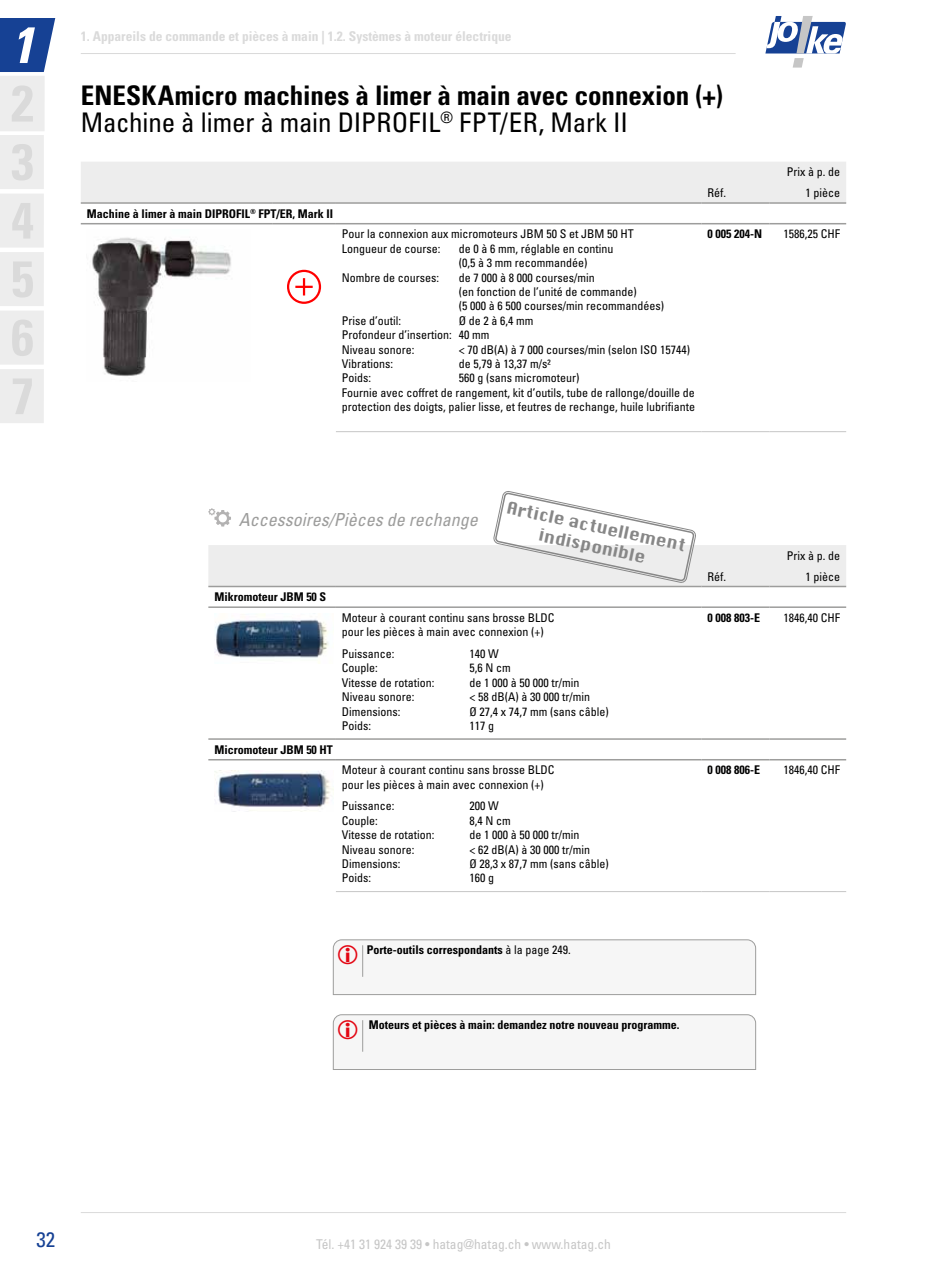
<style>
.page{position:relative;width:927px;height:1276px;background:#fff}
.page>*{position:absolute;margin:0;border:0;box-sizing:border-box;transform-origin:0 0}
.t1{font:italic 700 condensed 51px "Univers LT Pro";color:#fff}
.t2{font:700 condensed 27px/27.6px "Univers LT Pro";color:#000}
.t3{font:condensed 21px "Univers LT Pro";color:#164194}
.t4{font:italic condensed 18px "Univers LT Pro";color:#9d9d9c}
.t5{font:16.5px/19.8px "Krungthep";color:#878787;text-align:center}
.t6{font:700 condensed 13.5px "Univers LT Pro";color:#dadada}
.t7{font:condensed 13.5px "Univers LT Pro";color:#c6c6c6}
.t8{font:condensed 12px/14.4px "Univers LT Pro";color:#000}
.t9{font:700 condensed 12px "Univers LT Pro";color:#000}
.s1{font-weight:400}
</style>
<div class="page">
<hr style="left:81px;top:1212px;width:765px;height:1px;background:#dadada">
<hr style="left:81px;top:53px;width:655px;height:1px;background:#dadada">
<svg style="left:765px;top:16px;width:81px;height:52px"></svg>
<svg style="left:0;top:18px;width:56px;height:405px"></svg>
<img style="left:92px;top:237px;width:139px;height:139px">
<div style="left:287px;top:270px;width:34px;height:34px;border:2px solid #f00;border-radius:50%"></div>
<svg style="left:295px;top:278px;width:18px;height:17px"></svg>
<img style="left:214px;top:614px;width:115px;height:49px">
<img style="left:214px;top:770px;width:119px;height:41px">
<div style="left:81px;top:162px;width:765px;height:40px;background:#ededed"></div>
<hr style="left:81px;top:202px;width:191px;height:2px;background:#9d9d9c">
<hr style="left:272px;top:202px;width:64px;height:2px;background:#9d9d9c">
<hr style="left:336px;top:202px;width:366px;height:2px;background:#9d9d9c">
<hr style="left:702px;top:202px;width:68px;height:2px;background:#9d9d9c">
<hr style="left:770px;top:223px;width:76px;height:1px;background:#9d9d9c">
<hr style="left:770px;top:431px;width:76px;height:1px;background:#c6c6c6">
<hr style="left:702px;top:223px;width:68px;height:1px;background:#9d9d9c">
<hr style="left:702px;top:431px;width:68px;height:1px;background:#c6c6c6">
<hr style="left:336px;top:223px;width:366px;height:1px;background:#9d9d9c">
<hr style="left:336px;top:431px;width:366px;height:1px;background:#c6c6c6">
<hr style="left:272px;top:223px;width:64px;height:1px;background:#9d9d9c">
<hr style="left:81px;top:223px;width:191px;height:1px;background:#9d9d9c">
<hr style="left:770px;top:202px;width:76px;height:2px;background:#9d9d9c">
<hr style="left:208px;top:586px;width:128px;height:1px;background:#9d9d9c">
<hr style="left:336px;top:586px;width:366px;height:1px;background:#9d9d9c">
<hr style="left:702px;top:586px;width:68px;height:1px;background:#9d9d9c">
<hr style="left:770px;top:891px;width:76px;height:1px;background:#c6c6c6">
<hr style="left:702px;top:891px;width:68px;height:1px;background:#c6c6c6">
<hr style="left:336px;top:891px;width:366px;height:1px;background:#c6c6c6">
<hr style="left:770px;top:606px;width:76px;height:2px;background:#9d9d9c">
<hr style="left:702px;top:606px;width:68px;height:2px;background:#9d9d9c">
<hr style="left:336px;top:606px;width:366px;height:2px;background:#9d9d9c">
<hr style="left:208px;top:606px;width:128px;height:2px;background:#9d9d9c">
<hr style="left:770px;top:586px;width:76px;height:1px;background:#9d9d9c">
<hr style="left:208px;top:738px;width:128px;height:2px;background:#9d9d9c">
<hr style="left:336px;top:738px;width:366px;height:2px;background:#9d9d9c">
<hr style="left:702px;top:738px;width:68px;height:2px;background:#9d9d9c">
<hr style="left:770px;top:738px;width:76px;height:2px;background:#9d9d9c">
<hr style="left:208px;top:759px;width:128px;height:1px;background:#9d9d9c">
<hr style="left:336px;top:759px;width:366px;height:1px;background:#9d9d9c">
<hr style="left:702px;top:759px;width:68px;height:1px;background:#9d9d9c">
<hr style="left:770px;top:759px;width:76px;height:1px;background:#9d9d9c">
<svg style="left:208px;top:491px;width:638px;height:95px"></svg>
<div style="left:333px;top:939px;width:423px;height:56px;background:#f6f6f6"></div>
<div style="left:333px;top:1014px;width:423px;height:56px;background:#f6f6f6"></div>
<h1 class="t1" style="left:11px;top:14px;width:24px">1</h1>
<p class="t6" style="left:81px;top:27px;width:432px">1. Appareils de commande et pièces à main | 1.2. Systèmes à moteur électrique</p>
<h2 class="t2" style="left:81px;top:81px;width:644px">ENESKAmicro machines à limer à main avec connexion (+)<br><span class="s1">Machine à limer à main DIPROFIL</span><sup>®</sup> <span class="s1">FPT/ER, Mark II</span></h2>
<p class="t9" style="left:87px;top:206px;width:248px">Machine à limer à main DIPROFIL<sup>®</sup> FPT/ER, Mark II</p>
<p class="t8" style="left:708px;top:185px;width:20px">Réf.</p>
<p class="t8" style="left:787px;top:161px;width:55px;line-height:20.7px;text-align:right">Prix à p. de<br>1 pièce</p>
<p class="t8" style="left:342px;top:227px;width:293px">Pour la connexion aux micromoteurs JBM 50 S et JBM 50 HT<br>Longueur de course:</p>
<p class="t8" style="left:459px;top:241px;width:156px">de 0 à 6 mm, réglable en continu (0,5 à 3 mm recommandée)</p>
<p class="t8" style="left:342px;top:270px;width:99px">Nombre de courses:</p>
<p class="t8" style="left:459px;top:270px;width:207px">de 7 000 à 8 000 courses/min<br>(en fonction de l’unité de commande)<br>(5 000 à 6 500 courses/min recommandées)</p>
<p class="t8" style="left:342px;top:313px;width:61px">Prise d’outil:</p>
<p class="t8" style="left:342px;top:313px;width:193px;text-indent:117px">Ø de 2 à 6,4 mm<br>Profondeur d’insertion: 40 mm<br>Niveau sonore:</p>
<p class="t8" style="left:459px;top:342px;width:233px">&lt; 70 dB(A) à 7 000 courses/min (selon ISO 15744)</p>
<p class="t8" style="left:342px;top:356px;width:53px">Vibrations:</p>
<p class="t8" style="left:459px;top:356px;width:93px">de 5,79 à 13,37 m/s²</p>
<p class="t8" style="left:342px;top:371px;width:31px">Poids:</p>
<p class="t8" style="left:342px;top:371px;width:355px;text-align:center">560 g (sans micromoteur)<br>Fournie avec coffret de rangement, kit d’outils, tube de rallonge/douille de protection des doigts, palier lisse, et feutres de rechange, huile lubrifiante</p>
<p class="t9" style="left:708px;top:227px;width:56px">0 005 204-N</p>
<p class="t8" style="left:784px;top:227px;width:58px">1586,25 CHF</p>
<h3 class="t4" style="left:239px;top:508px;width:240px">Accessoires/Pièces de rechange</h3>
<p class="t9" style="left:214px;top:589px;width:113px">Mikromoteur JBM 50 S</p>
<h3 class="t5" style="left:509px;top:498px;width:184px;rotate:12deg">Article actuellement indisponible</h3>
<p class="t9" style="left:214px;top:742px;width:120px">Micromoteur JBM 50 HT</p>
<p class="t8" style="left:342px;top:610px;width:214px">Moteur à courant continu sans brosse BLDC pour les pièces à main avec connexion (+)</p>
<p class="t8" style="left:342px;top:646px;width:54px">Puissance:</p>
<p class="t8" style="left:469px;top:646px;width:31px">140 W</p>
<p class="t8" style="left:342px;top:660px;width:37px">Couple:</p>
<p class="t8" style="left:469px;top:660px;width:43px">5,6 N cm</p>
<p class="t8" style="left:342px;top:675px;width:94px">Vitesse de rotation:</p>
<p class="t8" style="left:469px;top:675px;width:111px">de 1 000 à 50 000 tr/min</p>
<p class="t8" style="left:342px;top:689px;width:74px">Niveau sonore:</p>
<p class="t8" style="left:469px;top:689px;width:122px">&lt; 58 dB(A) à 30 000 tr/min</p>
<p class="t8" style="left:342px;top:704px;width:60px">Dimensions:</p>
<p class="t8" style="left:469px;top:704px;width:141px">Ø 27,4 x 74,7 mm (sans câble)</p>
<p class="t8" style="left:342px;top:718px;width:31px">Poids:</p>
<p class="t8" style="left:469px;top:718px;width:26px">117 g</p>
<p class="t8" style="left:342px;top:763px;width:214px">Moteur à courant continu sans brosse BLDC pour les pièces à main avec connexion (+)</p>
<p class="t8" style="left:342px;top:799px;width:54px">Puissance:</p>
<p class="t8" style="left:469px;top:799px;width:31px">200 W</p>
<p class="t8" style="left:342px;top:813px;width:37px">Couple:</p>
<p class="t8" style="left:469px;top:813px;width:43px">8,4 N cm</p>
<p class="t8" style="left:342px;top:827px;width:94px">Vitesse de rotation:</p>
<p class="t8" style="left:469px;top:827px;width:111px">de 1 000 à 50 000 tr/min</p>
<p class="t8" style="left:342px;top:842px;width:74px">Niveau sonore:</p>
<p class="t8" style="left:469px;top:842px;width:122px">&lt; 62 dB(A) à 30 000 tr/min</p>
<p class="t8" style="left:342px;top:856px;width:60px">Dimensions:</p>
<p class="t8" style="left:469px;top:856px;width:141px">Ø 28,3 x 87,7 mm (sans câble)</p>
<p class="t8" style="left:342px;top:871px;width:31px">Poids:</p>
<p class="t8" style="left:469px;top:871px;width:26px">160 g</p>
<p class="t8" style="left:708px;top:569px;width:20px">Réf.</p>
<p class="t8" style="left:787px;top:545px;width:55px;line-height:20.7px;text-align:right">Prix à p. de<br>1 pièce</p>
<p class="t9" style="left:708px;top:610px;width:54px">0 008 803-E</p>
<p class="t8" style="left:784px;top:610px;width:58px">1846,40 CHF</p>
<p class="t9" style="left:708px;top:763px;width:54px">0 008 806-E</p>
<p class="t8" style="left:784px;top:763px;width:58px">1846,40 CHF</p>
<p class="t9" style="left:367px;top:942px;width:205px">Porte-outils correspondants <span class="s1">à la page 249.</span></p>
<p class="t9" style="left:369px;top:1017px;width:312px">Moteurs et pièces à main: demandez notre nouveau programme.</p>
<h3 class="t3" style="left:37px;top:1226px;width:20px">32</h3>
<p class="t7" style="left:316px;top:1235px;width:296px">Tél. +41 31 924 39 39 • hatag@hatag.ch • www.hatag.ch</p>
</div>
